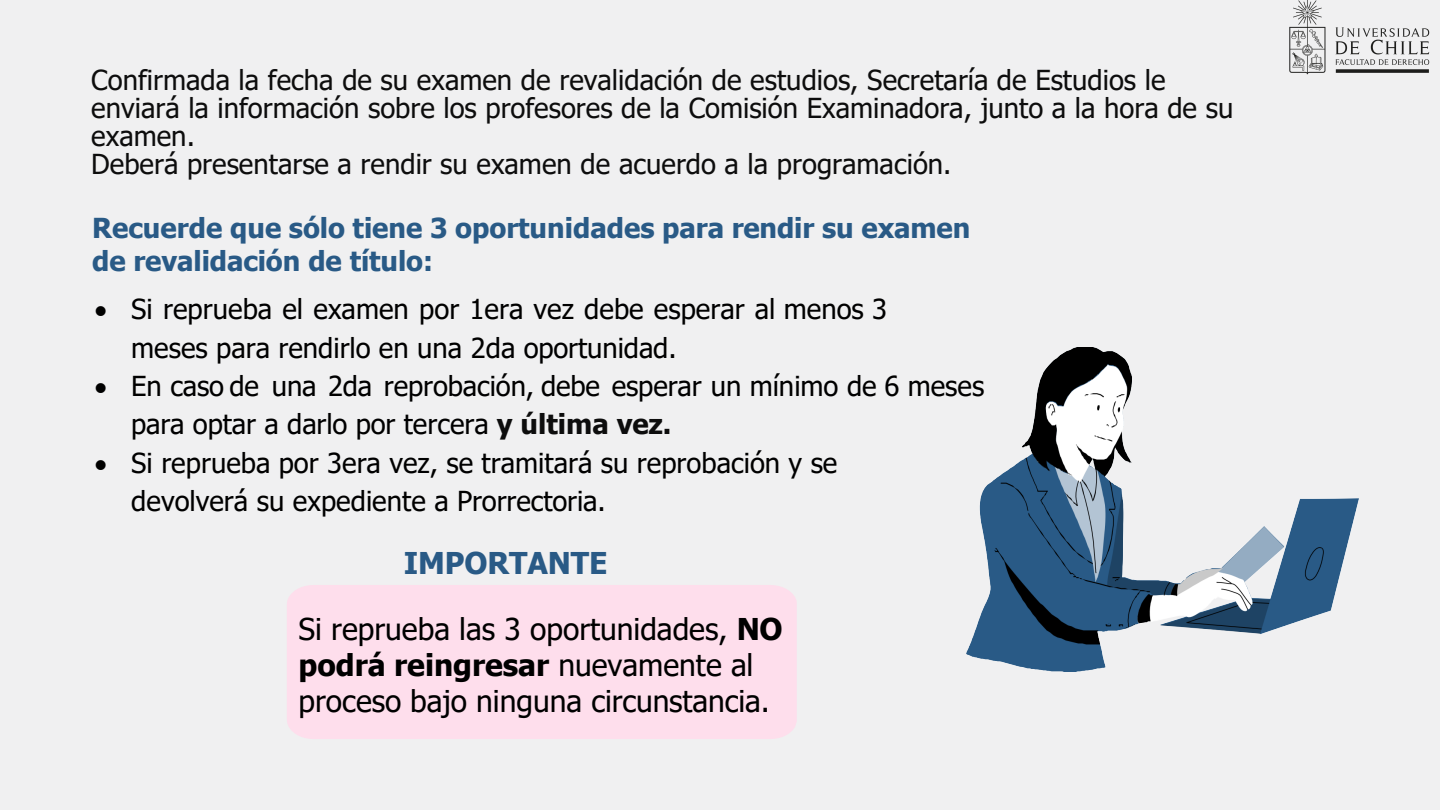
<style>
.page{position:relative;width:1440px;height:810px;background:#f0f0f1}
.page>*{position:absolute;margin:0;border:0;box-sizing:border-box;transform-origin:0 0}
.t1{font:30px/36px "Tahoma";color:#000}
.t2{font:700 30px "Tahoma";letter-spacing:-.005em;color:#295a86}
.t3{font:27.5px/38.3px "Tahoma";color:#000}
.t4{font:27.5px/28px "Tahoma";color:#0d0d0d}
.t5{font:700 27.5px/33px "Tahoma";color:#295a86}
.s1{font-weight:700;color:#0d0d0d}
.s2{font-weight:700}
</style>
<div class="page">
<div style="left:287px;top:585px;width:510px;height:154px;background:#fedeec"></div>
<img style="left:1289px;top:0;width:141px;height:75px">
<img style="left:967px;top:348px;width:392px;height:323px">
<p class="t4" style="left:91px;top:67px;width:1144px">Confirmada la fecha de su examen de revalidación de estudios, Secretaría de Estudios le enviará la información sobre los profesores de la Comisión Examinadora, junto a la hora de su examen.<br>Deberá presentarse a rendir su examen de acuerdo a la programación.</p>
<p class="t5" style="left:92px;top:213px;width:880px">Recuerde que sólo tiene 3 oportunidades para rendir su examen de revalidación de título:</p>
<p class="t3" style="left:131px;top:292px;width:758px;text-indent:-37px">• Si reprueba el examen por 1era vez debe esperar al menos 3 meses para rendirlo en una 2da oportunidad.</p>
<p class="t3" style="left:131px;top:368px;width:855px;text-indent:-37px">• En caso de una 2da reprobación, debe esperar un mínimo de 6 meses para optar a darlo por tercera <span class="s1">y última vez.</span></p>
<p class="t3" style="left:131px;top:445px;width:707px;text-indent:-37px">• Si reprueba por 3era vez, se tramitará su reprobación y se devolverá su expediente a Prorrectoria.</p>
<p class="t2" style="left:404px;top:542px;width:205px">IMPORTANTE</p>
<p class="t1" style="left:299px;top:613px;width:486px">Si reprueba las 3 oportunidades, <span class="s2">NO podrá reingresar</span> nuevamente al proceso bajo ninguna circunstancia.</p>
</div>
